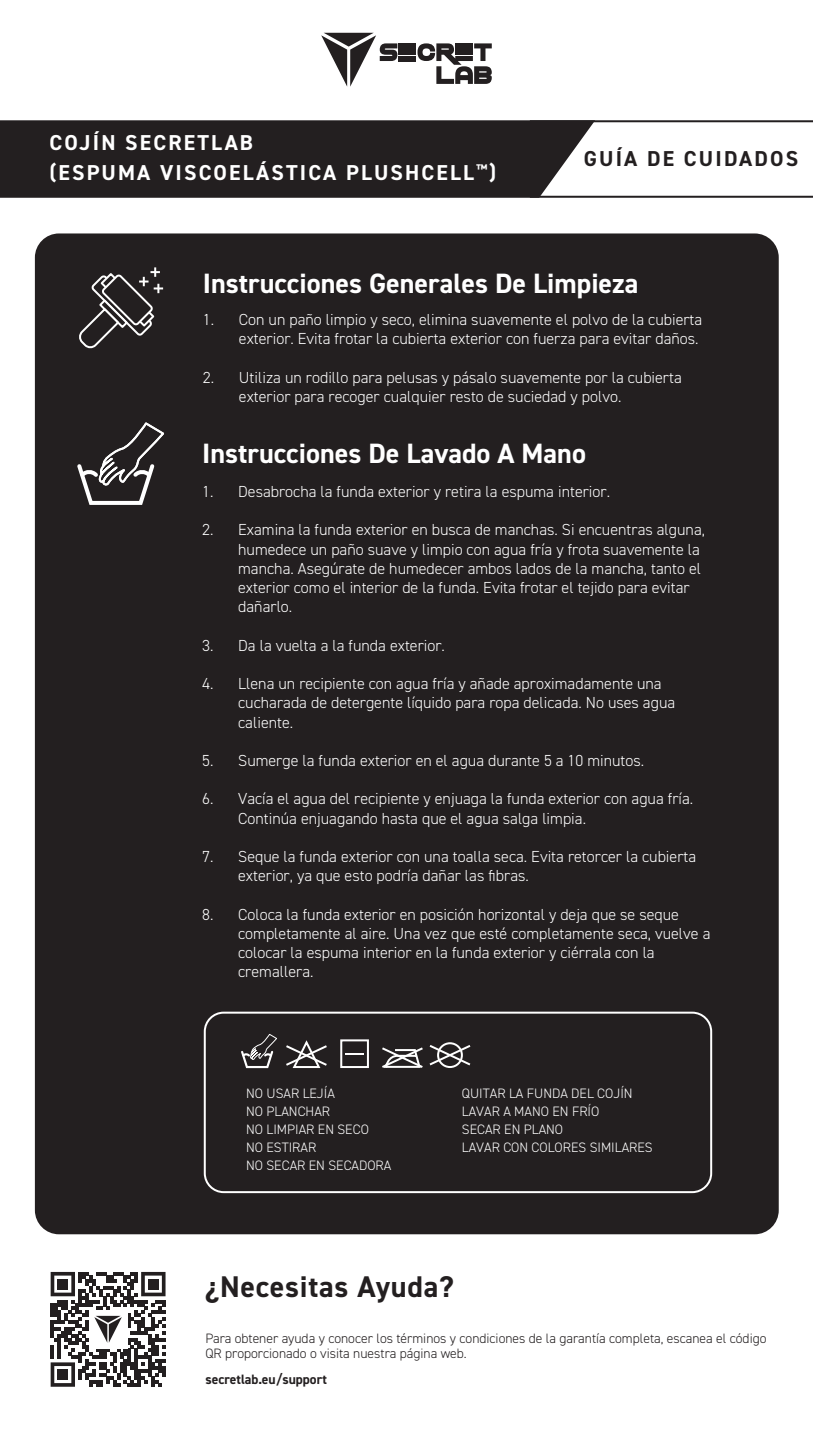
<style>
.page{position:relative;width:813px;height:1429px;background:#fff}
.page>*{position:absolute;margin:0;border:0;box-sizing:border-box;transform-origin:0 0}
.t1{font:700 30px "DIN2014";letter-spacing:.025em;color:#231f20}
.t2{font:700 28px "DIN2014";color:#fff}
.t3{font:700 21.6px/30px "DIN2014";letter-spacing:.1em;color:#fff}
.t4{font:700 21.6px "DIN2014";letter-spacing:.1em;color:#231f20}
.t5{font:300 16px/19.2px "DIN2014";color:#fff}
.t6{font:300 13.6px/18px "DIN2014";color:#fff}
.t7{font:300 13.6px/15px "DIN2014";color:#231f20}
.t8{font:700 13.6px "DIN2014";color:#231f20}
</style>
<div class="page">
<svg style="left:0;top:120px;width:594px;height:78px;background:#2f2b2c"></svg>
<svg style="left:321px;top:33px;width:76px;height:54px"></svg>
<div style="left:398px;top:56px;width:18px;height:5px;background:#231f20"></div>
<div style="left:398px;top:50px;width:18px;height:5px;background:#231f20"></div>
<div style="left:398px;top:43px;width:18px;height:5px;background:#231f20"></div>
<svg style="left:417px;top:43px;width:74px;height:41px"></svg>
<svg style="left:51px;top:1271px;width:114px;height:115px"></svg>
<hr style="left:529px;top:196px;width:283px;height:2px;background:#231f20">
<hr style="left:529px;top:120px;width:283px;height:2px;background:#231f20">
<div style="left:35px;top:233px;width:743px;height:1001px;background:#231f20;border-radius:24px"></div>
<svg style="left:79px;top:267px;width:84px;height:82px"></svg>
<svg style="left:77px;top:423px;width:87px;height:82px"></svg>
<div style="left:204px;top:1011px;width:507px;height:182px;border:2px solid #fff;border-radius:19px"></div>
<svg style="left:286px;top:1040px;width:41px;height:28px"></svg>
<div style="left:340px;top:1039px;width:28px;height:29px;border:2px solid #fff"></div>
<svg style="left:345px;top:1053px;width:18px;height:1px"></svg>
<svg style="left:382px;top:1043px;width:89px;height:25px"></svg>
<div style="left:437px;top:1042px;width:25px;height:26px;border:2px solid #fff;border-radius:50%"></div>
<svg style="left:241px;top:1034px;width:36px;height:35px"></svg>
<h3 class="t3" style="left:49px;top:128px;width:447px">COJÍN SECRETLAB<br>(ESPUMA VISCOELÁSTICA PLUSHCELL<sup>™</sup>)</h3>
<h3 class="t4" style="left:583px;top:144px;width:216px">GUÍA DE CUIDADOS</h3>
<h2 class="t2" style="left:203px;top:264px;width:437px">Instrucciones Generales De Limpieza</h2>
<p class="t5" style="left:203px;top:310px;width:500px;text-align:right">1. Con un paño limpio y seco, elimina suavemente el polvo de la cubierta exterior. Evita frotar la cubierta exterior con fuerza para evitar daños.</p>
<p class="t5" style="left:239px;top:368px;width:444px;text-indent:-36px">2. Utiliza un rodillo para pelusas y pásalo suavemente por la cubierta exterior para recoger cualquier resto de suciedad y polvo.</p>
<h2 class="t2" style="left:202px;top:435px;width:385px">Instrucciones De Lavado A Mano</h2>
<p class="t5" style="left:202px;top:482px;width:409px">1. Desabrocha la funda exterior y retira la espuma interior.</p>
<p class="t5" style="left:238px;top:520px;width:468px;text-indent:-36px">2. Examina la funda exterior en busca de manchas. Si encuentras alguna, humedece un paño suave y limpio con agua fría y frota suavemente la mancha. Asegúrate de humedecer ambos lados de la mancha, tanto el exterior como el interior de la funda. Evita frotar el tejido para evitar dañarlo.</p>
<p class="t5" style="left:202px;top:635px;width:244px">3. Da la vuelta a la funda exterior.</p>
<p class="t5" style="left:238px;top:674px;width:438px;text-indent:-36px">4. Llena un recipiente con agua fría y añade aproximadamente una cucharada de detergente líquido para ropa delicada. No uses agua caliente.</p>
<p class="t5" style="left:202px;top:751px;width:443px">5. Sumerge la funda exterior en el agua durante 5 a 10 minutos.</p>
<p class="t5" style="left:238px;top:789px;width:456px;text-indent:-36px">6. Vacía el agua del recipiente y enjuaga la funda exterior con agua fría.<br>Continúa enjuagando hasta que el agua salga limpia.</p>
<p class="t5" style="left:238px;top:847px;width:459px;text-indent:-36px">7. Seque la funda exterior con una toalla seca. Evita retorcer la cubierta exterior, ya que esto podría dañar las fibras.</p>
<p class="t5" style="left:238px;top:904px;width:473px;text-indent:-36px">8. Coloca la funda exterior en posición horizontal y deja que se seque completamente al aire. Una vez que esté completamente seca, vuelve a colocar la espuma interior en la funda exterior y ciérrala con la cremallera.</p>
<p class="t6" style="left:246px;top:1084px;width:147px">NO USAR LEJÍA<br>NO PLANCHAR<br>NO LIMPIAR EN SECO<br>NO ESTIRAR<br>NO SECAR EN SECADORA</p>
<p class="t6" style="left:461px;top:1084px;width:192px">QUITAR LA FUNDA DEL COJÍN<br>LAVAR A MANO EN FRÍO<br>SECAR EN PLANO<br>LAVAR CON COLORES SIMILARES</p>
<h1 class="t1" style="left:205px;top:1267px;width:250px">¿Necesitas Ayuda?</h1>
<p class="t7" style="left:205px;top:1330px;width:562px">Para obtener ayuda y conocer los términos y condiciones de la garantía completa, escanea el código<br>QR proporcionado o visita nuestra página web.</p>
<p class="t8" style="left:205px;top:1369px;width:123px">secretlab.eu/support</p>
</div>
